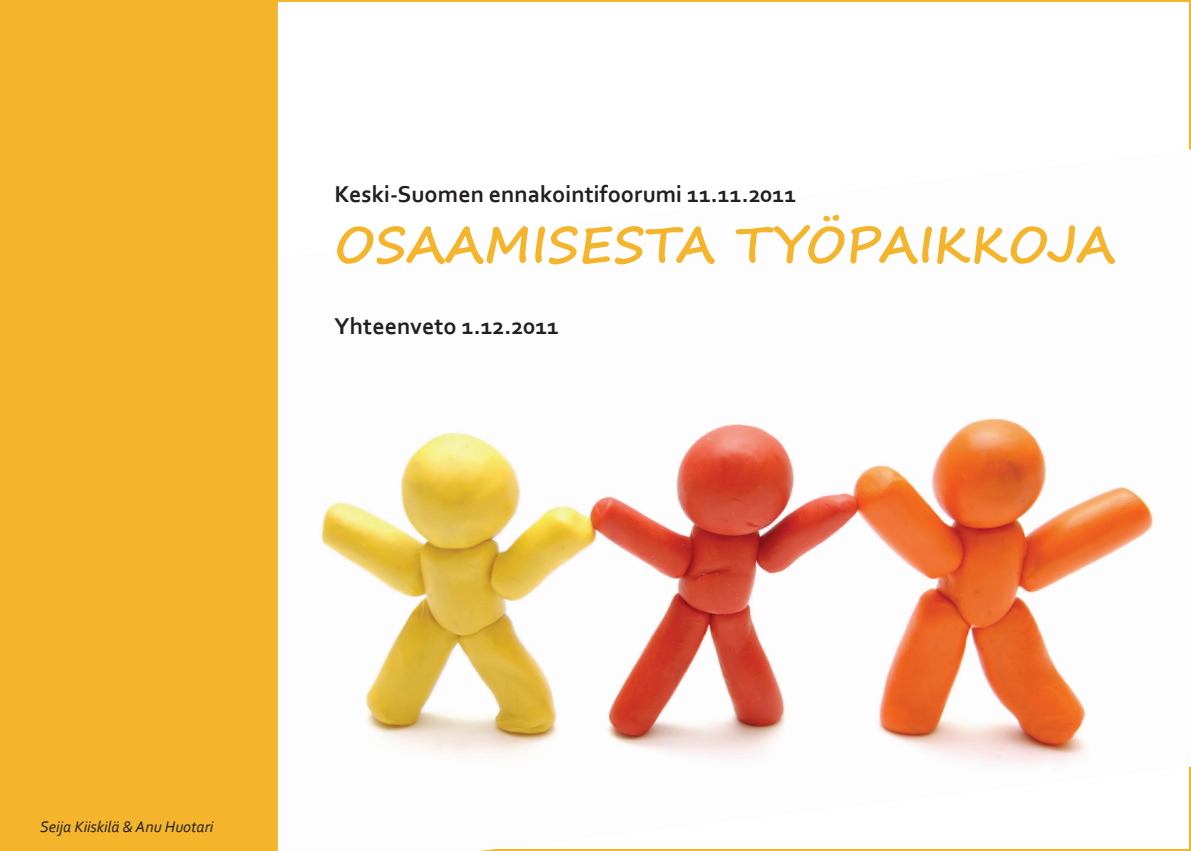
<style>
.page{position:relative;width:1191px;height:851px;background:#fff}
.page>*{position:absolute;margin:0;border:0;box-sizing:border-box;transform-origin:0 0}
.t1{font:700 50px "Segoe Print";color:#f4b52c}
.t2{font:700 24px "Corbel";color:#231f20}
.t3{font:italic 16px "Corbel";color:#231f20}
</style>
<div class="page">
<img style="left:321px;top:149px;width:870px;height:701px">
<div style="left:0;top:0;width:278px;height:850px;background:#f4b52c"></div>
<p class="t2" style="left:334px;top:179px;width:463px">Keski-Suomen ennakointifoorumi 11.11.2011</p>
<h1 class="t1" style="left:334px;top:198px;width:782px">OSAAMISESTA TYÖPAIKKOJA</h1>
<p class="t2" style="left:334px;top:311px;width:226px">Yhteenveto 1.12.2011</p>
<p class="t3" style="left:40px;top:816px;width:174px">Seija Kiiskilä &amp; Anu Huotari</p>
</div>
